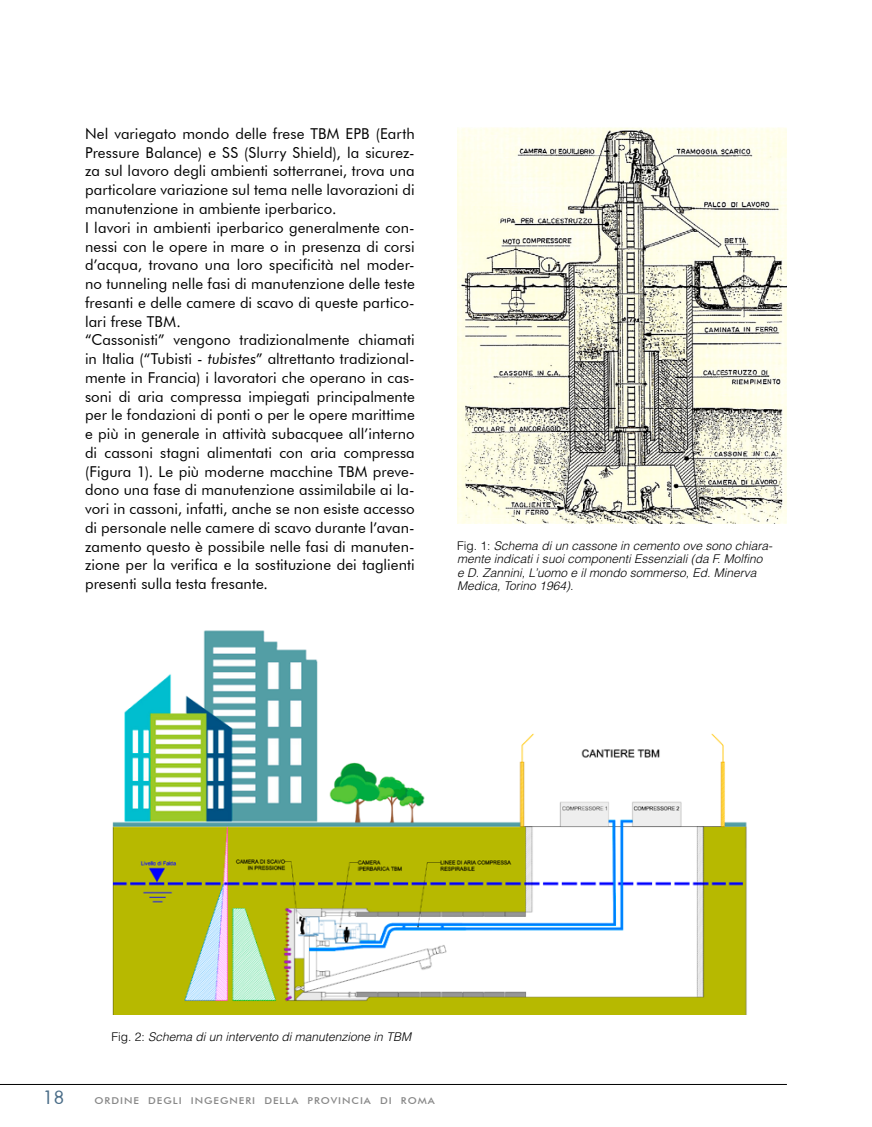
<style>
.page{position:relative;width:872px;height:1127px;background:#fff}
.page>*{position:absolute;margin:0;border:0;box-sizing:border-box;transform-origin:0 0}
.t1{font:18px "Futura";color:#496c87}
.t2{font:15px/18.8px "Futura BT";letter-spacing:.005em;color:#000}
.t3{font:italic 300 12px/13.5px "Helvetica LT Std";color:#000}
.t4{font:500 9.45px "Futura BT";letter-spacing:.09em;color:#878787;scale:1.11 1}
.s1{font-style:italic}
.s2{font-style:normal}
</style>
<div class="page">
<hr style="left:0;top:1084px;width:787px;height:1px;background:#000">
<img style="left:457px;top:128px;width:329px;height:395px">
<img style="left:112px;top:630px;width:635px;height:384px">
<p class="t2" style="left:85px;top:124px;width:331px">Nel variegato mondo delle frese TBM EPB (Earth Pressure Balance) e SS (Slurry Shield), la sicurez&shy;za sul lavoro degli ambienti sotterranei, trova una particolare variazione sul tema nelle lavorazioni di manutenzione in ambiente iperbarico.<br>I lavori in ambienti iperbarico generalmente con&shy;nessi con le opere in mare o in presenza di corsi d’acqua, trovano una loro specificità nel moder&shy;no tunneling nelle fasi di manutenzione delle teste fresanti e delle camere di scavo di queste partico&shy;lari frese TBM.<br>“Cassonisti” vengono tradizionalmente chiamati in Italia (“Tubisti - <span class="s1">tubistes</span>” altrettanto tradizional&shy;mente in Francia) i lavoratori che operano in cas&shy;soni di aria compressa impiegati principalmente per le fondazioni di ponti o per le opere marittime e più in generale in attività subacquee all’interno di cassoni stagni alimentati con aria compressa (Figura 1). Le più moderne macchine TBM preve&shy;dono una fase di manutenzione assimilabile ai la&shy;vori in cassoni, infatti, anche se non esiste accesso di personale nelle camere di scavo durante l’avan&shy;zamento questo è possibile nelle fasi di manuten&shy;zione per la verifica e la sostituzione dei taglienti presenti sulla testa fresante.</p>
<p class="t3" style="left:457px;top:539px;width:317px"><span class="s2">Fig. 1:</span> Schema di un cassone in cemento ove sono chiara&shy;mente indicati i suoi componenti Essenziali (da F. Molfino<br>e D. Zannini, L’uomo e il mondo sommerso, Ed. Minerva Medica, Torino 1964).</p>
<p class="t3" style="left:111px;top:1030px;width:301px"><span class="s2">Fig. 2:</span> Schema di un intervento di manutenzione in TBM</p>
<p class="t1" style="left:43px;top:1085px;width:24px">18</p>
<p class="t4" style="left:94px;top:1094px;width:308px">ORDINE DEGLI INGEGNERI DELLA PROVINCIA DI ROMA</p>
</div>
